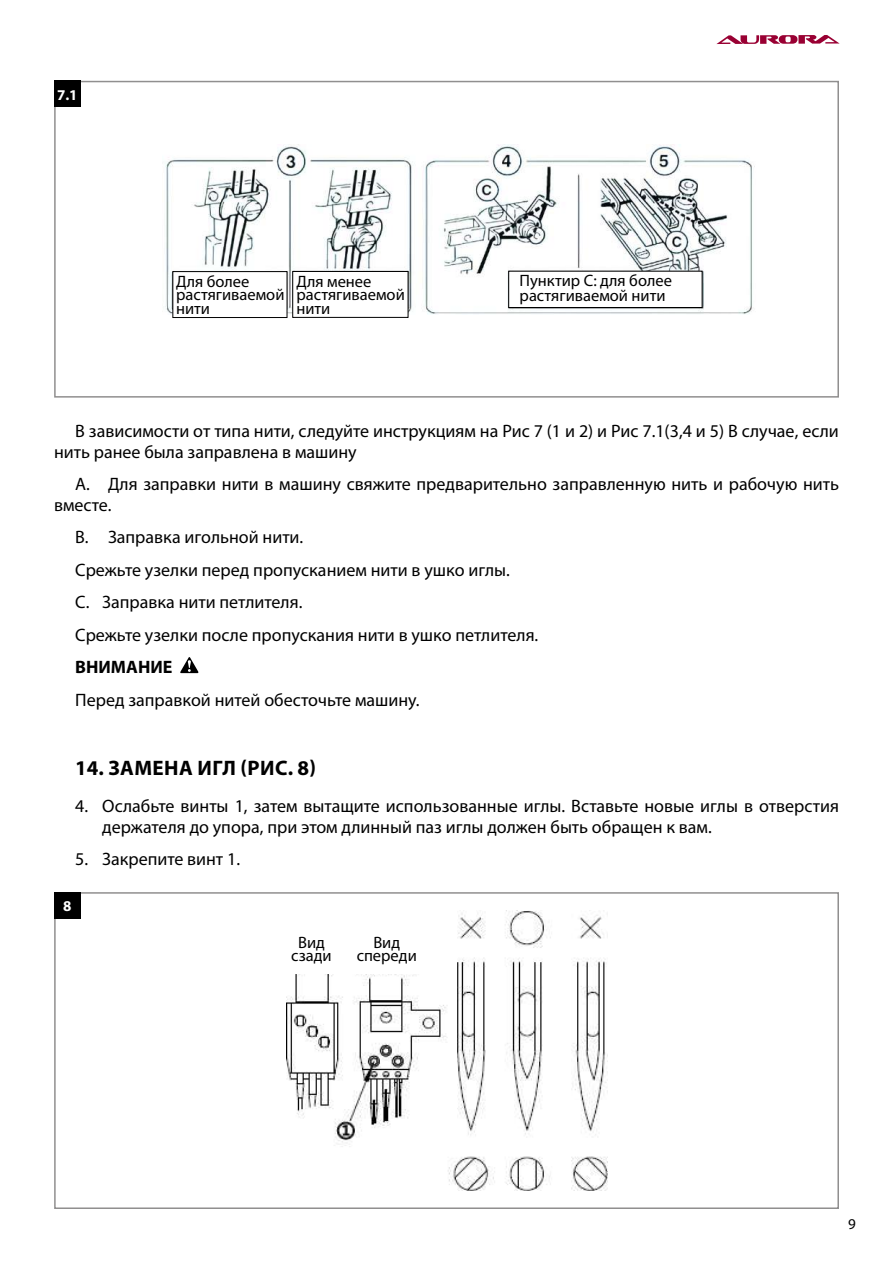
<style>
.page{position:relative;width:893px;height:1263px;background:#fff}
.page>*{position:absolute;margin:0;border:0;box-sizing:border-box;transform-origin:0 0}
.t1{font:700 21px "Myriad Pro";letter-spacing:.02em;color:#000}
.t2{font:18px/20.4px "Myriad Pro";color:#000}
.t3{font:700 18px "Myriad Pro";color:#000}
.t4{font:16.5px/13.5px "Myriad Pro";color:#000}
.t5{font:700 15px "Myriad Pro";color:#fff}
.t6{font:15px "Myriad Pro";color:#000}
</style>
<div class="page">
<svg style="left:716px;top:35px;width:124px;height:9px"></svg>
<div style="left:54px;top:81px;width:785px;height:317px;border:2px solid #908f8f"></div>
<img style="left:286px;top:910px;width:321px;height:281px">
<div style="left:54px;top:892px;width:785px;height:317px;border:2px solid #908f8f"></div>
<div style="left:54px;top:892px;width:27px;height:26px;background:#000"></div>
<div style="left:54px;top:81px;width:27px;height:26px;background:#000"></div>
<img style="left:165px;top:145px;width:590px;height:170px">
<div style="left:508px;top:271px;width:194px;height:37px;background:#fff;border:1px solid #000"></div>
<div style="left:172px;top:271px;width:115px;height:47px;background:#fff;border:1px solid #000"></div>
<div style="left:292px;top:271px;width:116px;height:47px;background:#fff;border:1px solid #000"></div>
<div style="left:281px;top:923px;width:160px;height:51px;background:#fff"></div>
<svg style="left:180px;top:657px;width:18px;height:16px"></svg>
<p class="t5" style="left:57px;top:85px;width:22px">7.1</p>
<p class="t4" style="left:176px;top:274px;width:110px">Для более растягиваемой нити</p>
<p class="t4" style="left:296px;top:274px;width:110px">Для менее растягиваемой нити</p>
<p class="t4" style="left:520px;top:273px;width:154px;line-height:15px">Пунктир С: для более растягиваемой нити</p>
<p class="t2" style="left:54px;top:421px;width:786px;text-indent:21px">В зависимости от типа нити, следуйте инструкциям на Рис 7 (1 и 2) и Рис 7.1(3,4 и 5) В случае, если нить ранее была заправлена в машину</p>
<p class="t2" style="left:54px;top:474px;width:786px;text-indent:21px">A. Для заправки нити в машину свяжите предварительно заправленную нить и рабочую нить вместе.</p>
<p class="t2" style="left:75px;top:521px;width:465px;line-height:32.4px">B. Заправка игольной нити.<br>Срежьте узелки перед пропусканием нити в ушко иглы.<br>C. Заправка нити петлителя.<br>Срежьте узелки после пропускания нити в ушко петлителя.</p>
<p class="t3" style="left:75px;top:655px;width:99px">ВНИМАНИЕ</p>
<p class="t2" style="left:75px;top:689px;width:346px">Перед заправкой нитей обесточьте машину.</p>
<p class="t1" style="left:75px;top:754px;width:242px">14. ЗАМЕНА ИГЛ (РИС. 8)</p>
<p class="t2" style="left:102px;top:796px;width:738px;text-indent:-27px">4. Ослабьте винты 1, затем вытащите использованные иглы. Вставьте новые иглы в отверстия держателя до упора, при этом длинный паз иглы должен быть обращен к вам.</p>
<p class="t2" style="left:75px;top:849px;width:166px">5. Закрепите винт 1.</p>
<p class="t5" style="left:63px;top:896px;width:10px">8</p>
<p class="t4" style="left:291px;top:935px;width:42px;text-align:center">Вид сзади</p>
<p class="t4" style="left:357px;top:935px;width:62px;text-align:center">Вид спереди</p>
<p class="t6" style="left:848px;top:1215px;width:9px">9</p>
</div>
